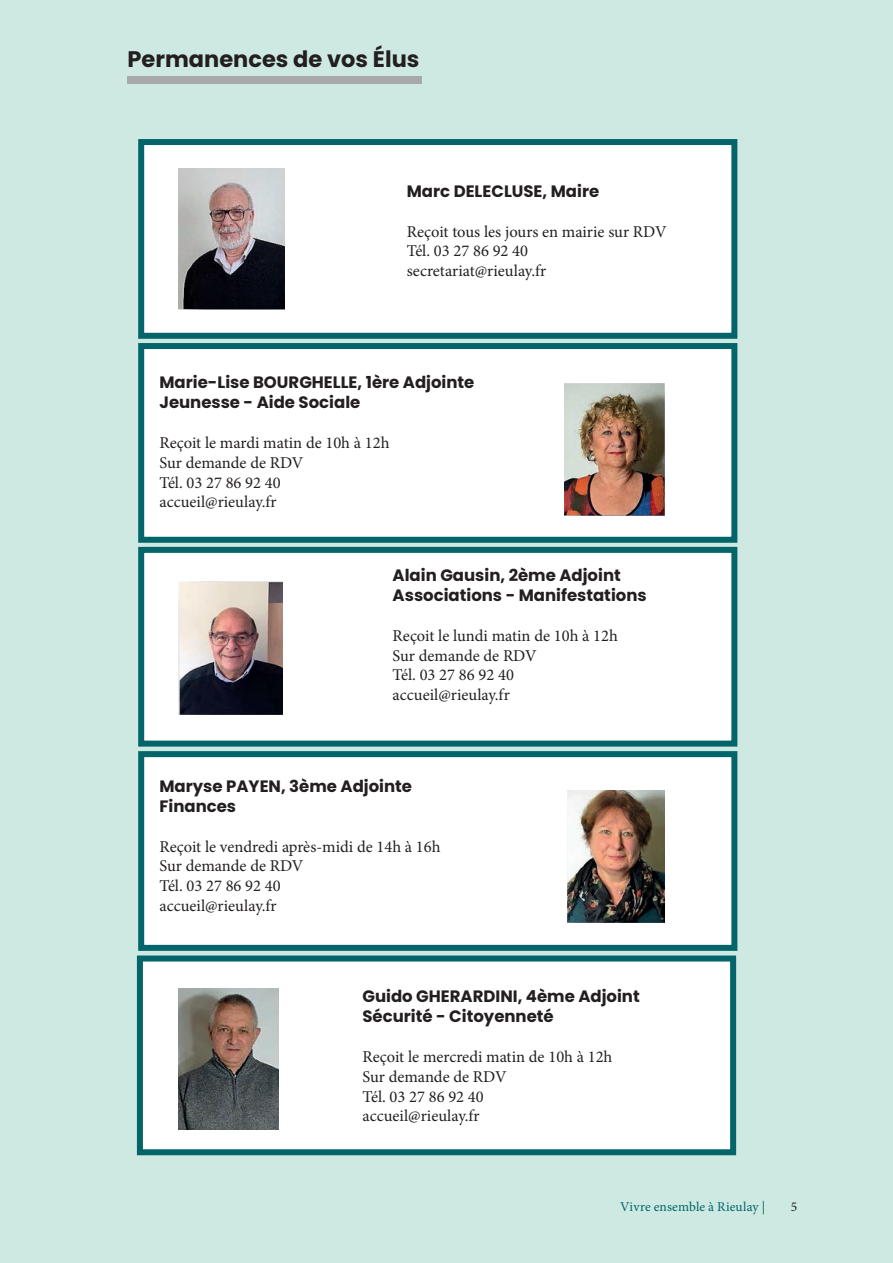
<style>
.page{position:relative;width:893px;height:1263px;background:#cde9e2}
.page>*{position:absolute;margin:0;border:0;box-sizing:border-box;transform-origin:0 0}
.t1{font:700 22.5px "Poppins";color:#231f20}
.t2{font:16.5px/19.8px "Minion Pro";color:#231f20}
.t3{font:700 16.5px/19.8px "Poppins";color:#231f20}
.t4{font:13.5px "Minion Pro";letter-spacing:.005em;color:#036569}
.t5{font:13.5px "Minion Pro";color:#231f20}
</style>
<div class="page">
<div style="left:137px;top:955px;width:599px;height:200px;background:#fff;border:6px solid #036569"></div>
<div style="left:138px;top:343px;width:599px;height:200px;background:#fff;border:6px solid #036569"></div>
<div style="left:138px;top:139px;width:599px;height:200px;background:#fff;border:6px solid #036569"></div>
<div style="left:138px;top:547px;width:599px;height:200px;background:#fff;border:6px solid #036569"></div>
<div style="left:138px;top:751px;width:599px;height:200px;background:#fff;border:6px solid #036569"></div>
<img style="left:179px;top:168px;width:106px;height:141px">
<img style="left:179px;top:582px;width:104px;height:132px">
<img style="left:179px;top:988px;width:100px;height:141px">
<img style="left:564px;top:384px;width:100px;height:131px">
<img style="left:568px;top:790px;width:96px;height:132px">
<div style="left:128px;top:76px;width:294px;height:8px;background:#a8a9ad"></div>
<h1 class="t1" style="left:128px;top:46px;width:293px">Permanences de vos Élus</h1>
<p class="t3" style="left:407px;top:181px;width:194px">Marc DELECLUSE, Maire</p>
<p class="t2" style="left:407px;top:221px;width:261px">Reçoit tous les jours en mairie sur RDV<br>Tél. 03 27 86 92 40 secretariat@rieulay.fr</p>
<p class="t3" style="left:159px;top:373px;width:316px">Marie-Lise BOURGHELLE, 1ère Adjointe<br>Jeunesse - Aide Sociale</p>
<p class="t2" style="left:159px;top:433px;width:232px">Reçoit le mardi matin de 10h à 12h<br>Sur demande de RDV<br>Tél. 03 27 86 92 40 accueil@rieulay.fr</p>
<p class="t3" style="left:393px;top:566px;width:256px">Alain Gausin, 2ème Adjoint<br>Associations - Manifestations</p>
<p class="t2" style="left:393px;top:626px;width:227px">Reçoit le lundi matin de 10h à 12h<br>Sur demande de RDV<br>Tél. 03 27 86 92 40 accueil@rieulay.fr</p>
<p class="t3" style="left:159px;top:776px;width:254px">Maryse PAYEN, 3ème Adjointe<br>Finances</p>
<p class="t2" style="left:159px;top:836px;width:283px">Reçoit le vendredi après-midi de 14h à 16h<br>Sur demande de RDV<br>Tél. 03 27 86 92 40<br>accueil@rieulay.fr</p>
<p class="t3" style="left:362px;top:987px;width:279px">Guido GHERARDINI, 4ème Adjoint<br>Sécurité - Citoyenneté</p>
<p class="t2" style="left:362px;top:1047px;width:251px">Reçoit le mercredi matin de 10h à 12h<br>Sur demande de RDV<br>Tél. 03 27 86 92 40<br>accueil@rieulay.fr</p>
<p class="t4" style="left:620px;top:1198px;width:147px">Vivre ensemble à Rieulay |</p>
<p class="t5" style="left:791px;top:1198px;width:8px">5</p>
</div>
